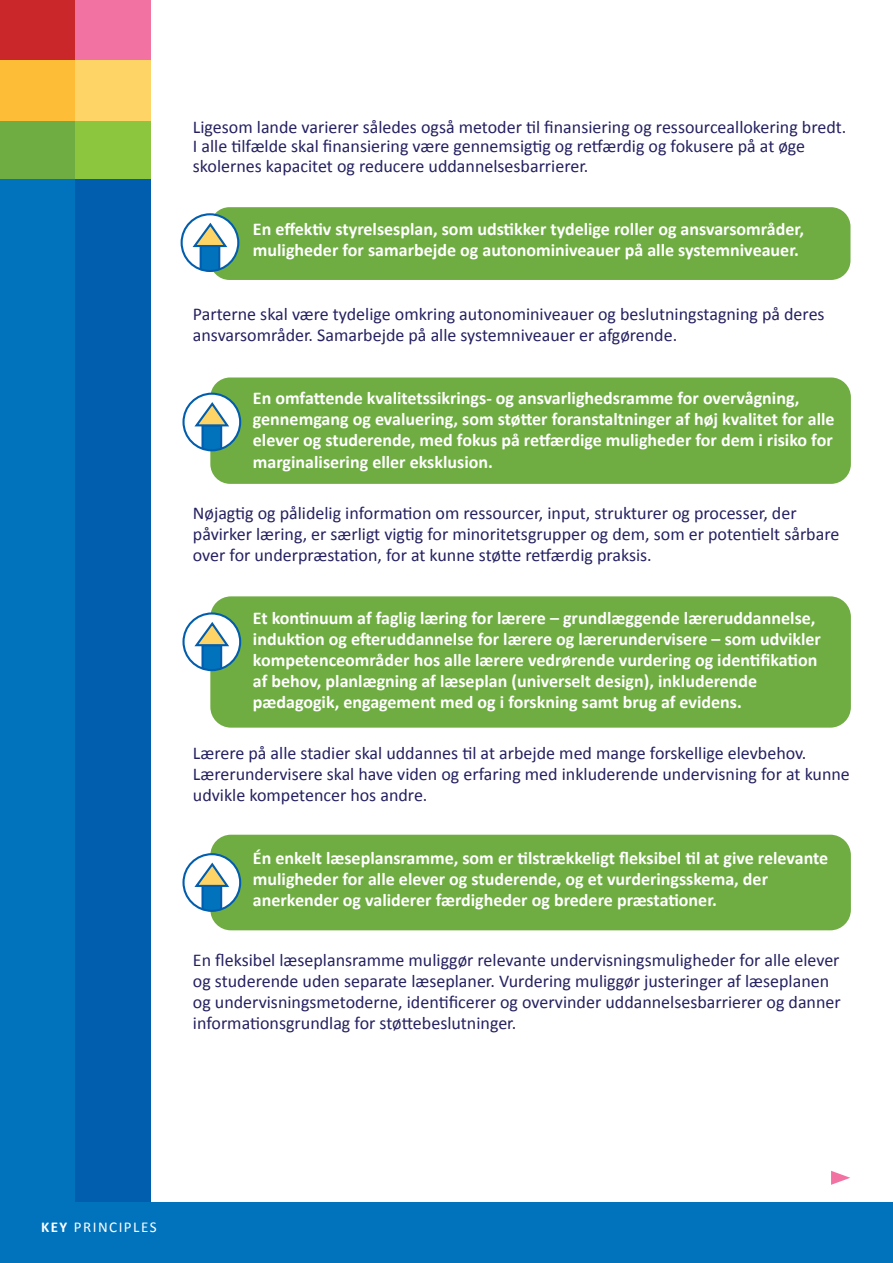
<style>
.page{position:relative;width:893px;height:1263px;background:#fff}
.page>*{position:absolute;margin:0;border:0;box-sizing:border-box;transform-origin:0 0}
.t1{font:18px/21px "Calibri";color:#252161}
.t2{font:700 18px/21px "Calibri";color:#fff}
.t3{font:15px "Calibri";letter-spacing:.1em;color:#fff}
.s1{font-weight:700}
</style>
<div class="page">
<div style="left:210px;top:207px;width:640px;height:73px;background:#6fad42;border-radius:20px"></div>
<div style="left:210px;top:377px;width:641px;height:107px;background:#6fad42;border-radius:20px"></div>
<div style="left:210px;top:596px;width:641px;height:132px;background:#6fad42;border-radius:21px"></div>
<div style="left:210px;top:835px;width:641px;height:95px;background:#6fad42;border-radius:21px"></div>
<div style="left:0;top:120px;width:75px;height:60px;background:#6fad42"></div>
<div style="left:75px;top:120px;width:75px;height:60px;background:#8bc63e"></div>
<div style="left:0;top:180px;width:75px;height:1083px;background:#0073bc"></div>
<div style="left:0;top:0;width:75px;height:61px;background:#c9272a"></div>
<div style="left:0;top:60px;width:75px;height:60px;background:#febd37"></div>
<div style="left:75px;top:180px;width:75px;height:1083px;background:#015dad"></div>
<div style="left:0;top:1202px;width:893px;height:61px;background:#0073bc"></div>
<svg style="left:831px;top:1171px;width:19px;height:14px"></svg>
<div style="left:75px;top:0;width:75px;height:61px;background:#f273a1"></div>
<div style="left:75px;top:60px;width:75px;height:60px;background:#fed466"></div>
<svg style="left:182px;top:215px;width:56px;height:56px"></svg>
<svg style="left:190px;top:221px;width:38px;height:50px"></svg>
<div style="left:181px;top:213px;width:58px;height:59px;border:2px solid #015dad;border-radius:50%"></div>
<svg style="left:184px;top:394px;width:56px;height:56px"></svg>
<svg style="left:192px;top:400px;width:38px;height:50px"></svg>
<div style="left:182px;top:393px;width:59px;height:58px;border:2px solid #015dad;border-radius:50%"></div>
<svg style="left:184px;top:614px;width:56px;height:56px"></svg>
<svg style="left:192px;top:620px;width:38px;height:50px"></svg>
<div style="left:182px;top:612px;width:59px;height:59px;border:2px solid #015dad;border-radius:50%"></div>
<svg style="left:184px;top:854px;width:56px;height:57px"></svg>
<svg style="left:192px;top:861px;width:38px;height:50px"></svg>
<div style="left:182px;top:853px;width:59px;height:59px;border:2px solid #015dad;border-radius:50%"></div>
<p class="t1" style="left:193px;top:116px;width:655px;line-height:19.5px">Ligesom lande varierer således også metoder til finansiering og ressourceallokering bredt.<br>I alle tilfælde skal finansiering være gennemsigtig og retfærdig og fokusere på at øge skolernes kapacitet og reducere uddannelsesbarrierer.</p>
<p class="t2" style="left:253px;top:218px;width:553px">En effektiv styrelsesplan, som udstikker tydelige roller og ansvarsområder, muligheder for samarbejde og autonominiveauer på alle systemniveauer.</p>
<p class="t1" style="left:193px;top:303px;width:633px">Parterne skal være tydelige omkring autonominiveauer og beslutningstagning på deres ansvarsområder. Samarbejde på alle systemniveauer er afgørende.</p>
<p class="t2" style="left:253px;top:387px;width:583px">En omfattende kvalitetssikrings- og ansvarlighedsramme for overvågning, gennemgang og evaluering, som støtter foranstaltninger af høj kvalitet for alle elever og studerende, med fokus på retfærdige muligheder for dem i risiko for marginalisering eller eksklusion.</p>
<p class="t1" style="left:193px;top:501px;width:648px">Nøjagtig og pålidelig information om ressourcer, input, strukturer og processer, der påvirker læring, er særligt vigtig for minoritetsgrupper og dem, som er potentielt sårbare over for underpræstation, for at kunne støtte retfærdig praksis.</p>
<p class="t2" style="left:253px;top:606px;width:570px">Et kontinuum af faglig læring for lærere – grundlæggende læreruddannelse, induktion og efteruddannelse for lærere og lærerundervisere – som udvikler kompetenceområder hos alle lærere vedrørende vurdering og identifikation af behov, planlægning af læseplan (universelt design), inkluderende pædagogik, engagement med og i forskning samt brug af evidens.</p>
<p class="t1" style="left:193px;top:741px;width:658px">Lærere på alle stadier skal uddannes til at arbejde med mange forskellige elevbehov.<br>Lærerundervisere skal have viden og erfaring med inkluderende undervisning for at kunne udvikle kompetencer hos andre.</p>
<p class="t2" style="left:253px;top:846px;width:577px">Én enkelt læseplansramme, som er tilstrækkeligt fleksibel til at give relevante muligheder for alle elever og studerende, og et vurderingsskema, der anerkender og validerer færdigheder og bredere præstationer.</p>
<p class="t1" style="left:193px;top:948px;width:649px">En fleksibel læseplansramme muliggør relevante undervisningsmuligheder for alle elever og studerende uden separate læseplaner. Vurdering muliggør justeringer af læseplanen og undervisningsmetoderne, identificerer og overvinder uddannelsesbarrierer og danner informationsgrundlag for støttebeslutninger.</p>
<p class="t3" style="left:41px;top:1217px;width:117px"><span class="s1">KEY</span> PRINCIPLES</p>
</div>
